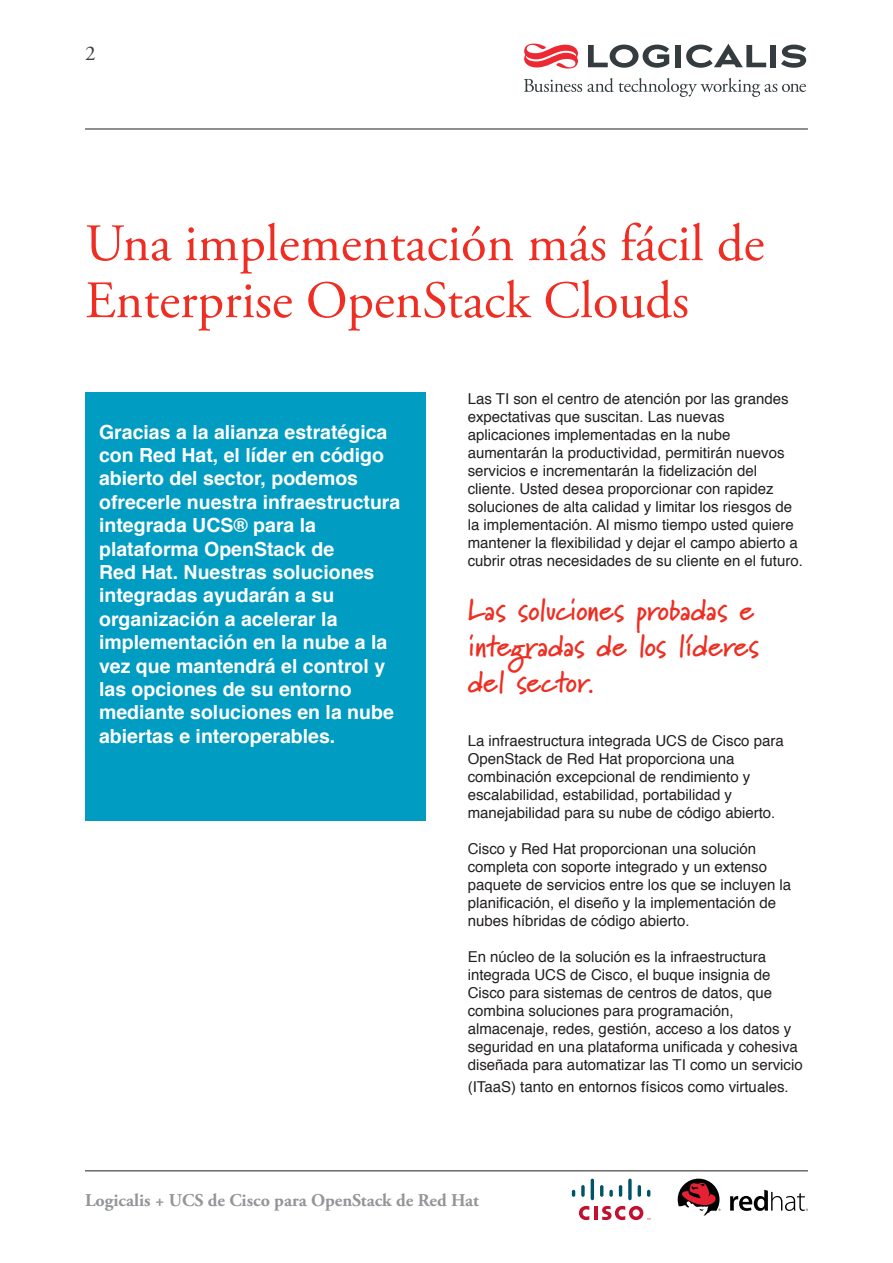
<style>
.page{position:relative;width:893px;height:1263px;background:#fff}
.page>*{position:absolute;margin:0;border:0;box-sizing:border-box;transform-origin:0 0}
.t1{font:52.5px/57px "Adobe Garamond Pro";color:#ee2e22}
.t2{font:700 30px "Marydale";color:#ee2e22}
.t3{font:21px "Adobe Garamond Pro";color:#3e3e3f}
.t4{font:700 19.5px/23.4px "Helvetica";color:#fff}
.t5{font:700 18px "Adobe Garamond Pro";color:#939598}
.t6{font:15px/18px "Helvetica";color:#231f20}
</style>
<div class="page">
<hr style="left:85px;top:1170px;width:723px;height:1px;background:#231f20">
<hr style="left:85px;top:129px;width:723px;height:1px;background:#231f20">
<svg style="left:524px;top:78px;width:282px;height:19px"></svg>
<div style="left:675px;top:45px;width:6px;height:22px;background:#353c3f"></div>
<div style="left:771px;top:45px;width:5px;height:22px;background:#353c3f"></div>
<svg style="left:588px;top:45px;width:81px;height:23px"></svg>
<svg style="left:686px;top:44px;width:80px;height:24px"></svg>
<svg style="left:781px;top:45px;width:25px;height:23px"></svg>
<svg style="left:524px;top:44px;width:54px;height:25px"></svg>
<hr style="left:594px;top:1206px;width:3px;height:14px;background:#c3102f">
<svg style="left:579px;top:1206px;width:10px;height:14px"></svg>
<svg style="left:572px;top:1190px;width:3px;height:7px"></svg>
<svg style="left:581px;top:1185px;width:4px;height:12px"></svg>
<hr style="left:591px;top:1179px;width:3px;height:21px;background:#005467;border-radius:2px">
<svg style="left:600px;top:1185px;width:3px;height:12px"></svg>
<svg style="left:609px;top:1190px;width:4px;height:7px"></svg>
<svg style="left:619px;top:1185px;width:3px;height:12px"></svg>
<svg style="left:628px;top:1179px;width:4px;height:21px"></svg>
<svg style="left:638px;top:1185px;width:3px;height:12px"></svg>
<svg style="left:647px;top:1190px;width:3px;height:7px"></svg>
<svg style="left:602px;top:1206px;width:48px;height:14px"></svg>
<svg style="left:730px;top:1190px;width:78px;height:21px"></svg>
<svg style="left:678px;top:1179px;width:42px;height:37px"></svg>
<div style="left:85px;top:393px;width:340px;height:428px;background:#009cc2"></div>
<p class="t3" style="left:85px;top:41px;width:12px">2</p>
<p class="t1" style="left:85px;top:217px;width:681px">Una implementación más fácil de<br>Enterprise OpenStack Clouds</p>
<p class="t4" style="left:99px;top:420px;width:290px">Gracias a la alianza estratégica con Red Hat, el líder en código abierto del sector, podemos</p>
<p class="t4" style="left:99px;top:490px;width:303px">ofrecerle nuestra infraestructura integrada UCS® para la</p>
<p class="t4" style="left:99px;top:537px;width:237px">plataforma OpenStack de</p>
<p class="t4" style="left:99px;top:561px;width:277px">Red Hat. Nuestras soluciones</p>
<p class="t4" style="left:99px;top:584px;width:237px">integradas ayudarán a su</p>
<p class="t4" style="left:99px;top:607px;width:240px">organización a acelerar la</p>
<p class="t4" style="left:99px;top:631px;width:290px;text-align:justify">implementación en la nube a la vez que mantendrá el control y las opciones de su entorno</p>
<p class="t4" style="left:99px;top:701px;width:296px">mediante soluciones en la nube abiertas e interoperables.</p>
<p class="t6" style="left:468px;top:390px;width:322px">Las TI son el centro de atención por las grandes expectativas que suscitan. Las nuevas</p>
<p class="t6" style="left:468px;top:426px;width:264px">aplicaciones implementadas en la nube</p>
<p class="t6" style="left:468px;top:444px;width:337px">aumentarán la productividad, permitirán nuevos servicios e incrementarán la fidelización del cliente. Usted desea proporcionar con rapidez soluciones de alta calidad y limitar los riesgos de la implementación. Al mismo tiempo usted quiere mantener la flexibilidad y dejar el campo abierto a cubrir otras necesidades de su cliente en el futuro.</p>
<p class="t2" style="left:468px;top:592px;width:288px">Las soluciones probadas e</p>
<p class="t2" style="left:468px;top:628px;width:293px">integradas de los líderes</p>
<p class="t2" style="left:468px;top:664px;width:128px">del sector.</p>
<p class="t6" style="left:468px;top:732px;width:317px">La infraestructura integrada UCS de Cisco para<br>OpenStack de Red Hat proporciona una</p>
<p class="t6" style="left:468px;top:768px;width:284px">combinación excepcional de rendimiento y</p>
<p class="t6" style="left:468px;top:786px;width:266px">escalabilidad, estabilidad, portabilidad y</p>
<p class="t6" style="left:468px;top:804px;width:309px">manejabilidad para su nube de código abierto.</p>
<p class="t6" style="left:468px;top:840px;width:290px">Cisco y Red Hat proporcionan una solución</p>
<p class="t6" style="left:468px;top:858px;width:325px">completa con soporte integrado y un extenso paquete de servicios entre los que se incluyen la planificación, el diseño y la implementación de nubes híbridas de código abierto.</p>
<p class="t6" style="left:468px;top:948px;width:300px">En núcleo de la solución es la infraestructura</p>
<p class="t6" style="left:468px;top:966px;width:306px;text-align:justify">integrada UCS de Cisco, el buque insignia de Cisco para sistemas de centros de datos, que combina soluciones para programación,</p>
<p class="t6" style="left:468px;top:1020px;width:336px">almacenaje, redes, gestión, acceso a los datos y seguridad en una plataforma unificada y cohesiva diseñada para automatizar las TI como un servicio</p>
<p class="t6" style="left:468px;top:1078px;width:322px">(ITaaS) tanto en entornos físicos como virtuales.</p>
<p class="t5" style="left:85px;top:1190px;width:396px">Logicalis + UCS de Cisco para OpenStack de Red Hat</p>
</div>
